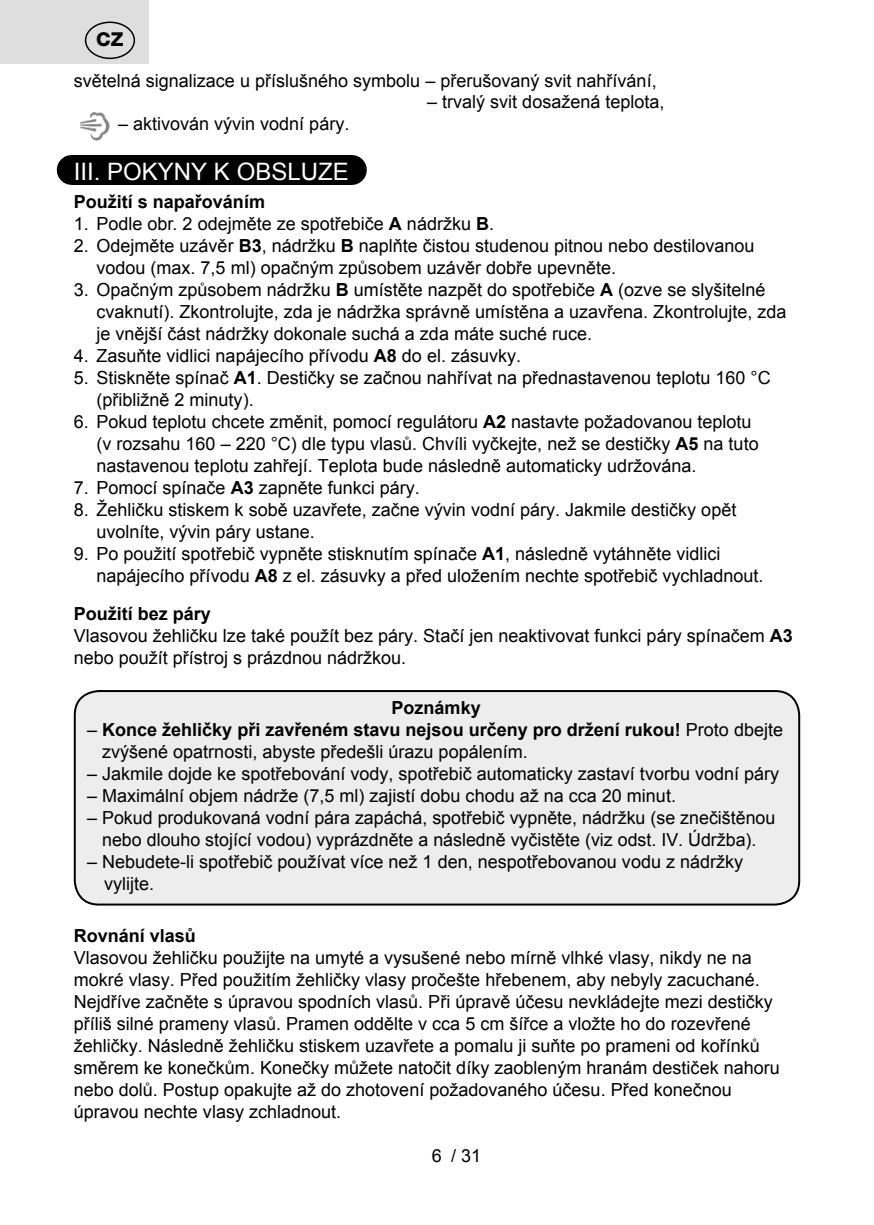
<style>
.page{position:relative;width:874px;height:1225px;background:#fff}
.page>*{position:absolute;margin:0;border:0;box-sizing:border-box;transform-origin:0 0}
.t1{font:24px "Arial";color:#fff}
.t2{font:800 19.2px "Helvetica Neue OT";color:#000}
.t3{font:18px/22px "Arial";color:#000}
.t4{font:700 18px "Arial";color:#000}
.s1{font-weight:700}
</style>
<div class="page">
<div style="left:72px;top:155px;width:278px;height:30px;background:#000"></div>
<hr style="left:350px;top:155px;width:1px;height:30px;background:#000">
<img style="left:80px;top:112px;width:30px;height:29px">
<div style="left:75px;top:691px;width:723px;height:213px;background:#ededed;border-radius:24px"></div>
<div style="left:74px;top:690px;width:725px;height:215px;border:2px solid #000;border-radius:24px"></div>
<div style="left:0;top:0;width:148px;height:64px;background:#dedede"></div>
<div style="left:85px;top:22px;width:50px;height:37px;border:1px solid #000;border-radius:50%"></div>
<p class="t2" style="left:96px;top:28px;width:29px">CZ</p>
<p class="t3" style="left:74px;top:69px;width:584px">světelná signalizace u příslušného symbolu – přerušovaný svit nahřívání,</p>
<p class="t3" style="left:427px;top:90px;width:239px">– trvalý svit dosažená teplota,</p>
<p class="t3" style="left:118px;top:112px;width:233px">– aktivován vývin vodní páry.</p>
<h1 class="t1" style="left:74px;top:155px;width:276px">III. POKYNY K OBSLUZE</h1>
<p class="t4" style="left:74px;top:189px;width:193px">Použití s napařováním</p>
<p class="t3" style="left:74px;top:212px;width:421px">1. Podle obr. 2 odejměte ze spotřebiče <span class="s1">A</span> nádržku <span class="s1">B</span>.</p>
<p class="t3" style="left:96px;top:234px;width:659px;text-indent:-23px">2. Odejměte uzávěr <span class="s1">B3</span>, nádržku <span class="s1">B</span> naplňte čistou studenou pitnou nebo destilovanou vodou (max. 7,5 ml) opačným způsobem uzávěr dobře upevněte.</p>
<p class="t3" style="left:96px;top:278px;width:691px;text-indent:-23px">3. Opačným způsobem nádržku <span class="s1">B</span> umístěte nazpět do spotřebiče <span class="s1">A</span> (ozve se slyšitelné cvaknutí). Zkontrolujte, zda je nádržka správně umístěna a uzavřena. Zkontrolujte, zda je vnější část nádržky dokonale suchá a zda máte suché ruce.</p>
<p class="t3" style="left:74px;top:344px;width:448px">4. Zasuňte vidlici napájecího přívodu <span class="s1">A8</span> do el. zásuvky.</p>
<p class="t3" style="left:96px;top:366px;width:675px;text-indent:-23px">5. Stiskněte spínač <span class="s1">A1</span>. Destičky se začnou nahřívat na přednastavenou teplotu 160 °C (přibližně 2 minuty).</p>
<p class="t3" style="left:96px;top:410px;width:663px;text-indent:-23px">6. Pokud teplotu chcete změnit, pomocí regulátoru <span class="s1">A2</span> nastavte požadovanou teplotu (v rozsahu 160 – 220 °C) dle typu vlasů. Chvíli vyčkejte, než se destičky <span class="s1">A5</span> na tuto nastavenou teplotu zahřejí. Teplota bude následně automaticky udržována.</p>
<p class="t3" style="left:74px;top:476px;width:347px">7. Pomocí spínače <span class="s1">A3</span> zapněte funkci páry.</p>
<p class="t3" style="left:96px;top:498px;width:641px;text-indent:-23px">8. Žehličku stiskem k sobě uzavřete, začne vývin vodní páry. Jakmile destičky opět uvolníte, vývin páry ustane.</p>
<p class="t3" style="left:96px;top:542px;width:668px;text-indent:-23px">9. Po použití spotřebič vypněte stisknutím spínače <span class="s1">A1</span>, následně vytáhněte vidlici napájecího přívodu <span class="s1">A8</span> z el. zásuvky a před uložením nechte spotřebič vychladnout.</p>
<p class="t3" style="left:74px;top:602px;width:720px"><span class="s1">Použití bez páry<br></span>Vlasovou žehličku lze také použít bez páry. Stačí jen neaktivovat funkci páry spínačem <span class="s1">A3 </span>nebo použít přístroj s prázdnou nádržkou.</p>
<p class="t4" style="left:391px;top:695px;width:91px">Poznámky</p>
<p class="t3" style="left:102px;top:719px;width:682px;text-indent:-15px">– <span class="s1">Konce žehličky při zavřeném stavu nejsou určeny pro držení rukou!</span> Proto dbejte zvýšené opatrnosti, abyste předešli úrazu popálením.</p>
<p class="t3" style="left:87px;top:763px;width:693px">– Jakmile dojde ke spotřebování vody, spotřebič automaticky zastaví tvorbu vodní páry</p>
<p class="t3" style="left:87px;top:785px;width:590px">– Maximální objem nádrže (7,5 ml) zajistí dobu chodu až na cca 20 minut.</p>
<p class="t3" style="left:87px;top:807px;width:689px;text-align:center">– Pokud produkovaná vodní pára zapáchá, spotřebič vypněte, nádržku (se znečištěnou nebo dlouho stojící vodou) vyprázdněte a následně vyčistěte (viz odst. IV. Údržba).</p>
<p class="t3" style="left:104px;top:851px;width:640px;text-indent:-17px">– Nebudete-li spotřebič používat více než 1 den, nespotřebovanou vodu z nádržky vylijte.</p>
<p class="t4" style="left:74px;top:923px;width:124px">Rovnání vlasů</p>
<p class="t3" style="left:74px;top:946px;width:707px">Vlasovou žehličku použijte na umyté a vysušené nebo mírně vlhké vlasy, nikdy ne na mokré vlasy. Před použitím žehličky vlasy pročešte hřebenem, aby nebyly zacuchané.<br>Nejdříve začněte s úpravou spodních vlasů. Při úpravě účesu nevkládejte mezi destičky příliš silné prameny vlasů. Pramen oddělte v cca 5 cm šířce a vložte ho do rozevřené žehličky. Následně žehličku stiskem uzavřete a pomalu ji suňte po prameni od kořínků směrem ke konečkům. Konečky můžete natočit díky zaobleným hranám destiček nahoru nebo dolů. Postup opakujte až do zhotovení požadovaného účesu. Před konečnou úpravou nechte vlasy zchladnout.</p>
<p class="t3" style="left:432px;top:1144px;width:12px">6</p>
<p class="t3" style="left:451px;top:1144px;width:32px">/ 31</p>
</div>
